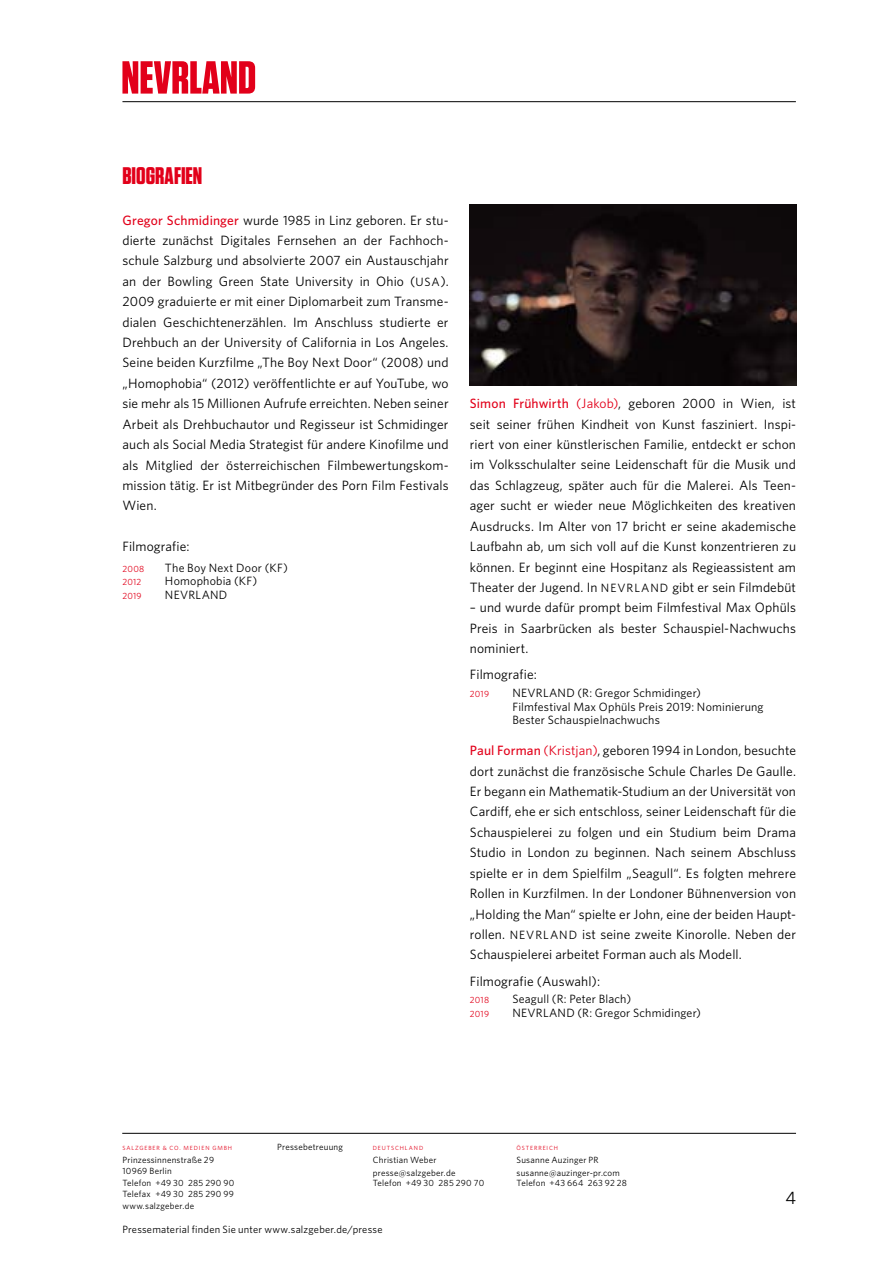
<style>
.page{position:relative;width:893px;height:1263px;background:#fff}
.page>*{position:absolute;margin:0;border:0;box-sizing:border-box;transform-origin:0 0}
.t1{font:700 24px "Tungsten";color:#e2001a}
.t2{font:18px "Whitney HTF";color:#000}
.t3{font:13.5px/20.4px "Whitney HTF";letter-spacing:.01em;color:#000;text-align:justify}
.t4{font:12px/13.5px "Whitney HTF";letter-spacing:.015em;color:#000}
.t5{font:10.5px "Whitney HTF";letter-spacing:.02em;color:#000}
.t6{font:9px/12.6px "Whitney HTF";letter-spacing:.025em;color:#000}
.t7{font:9px "Whitney HTF";letter-spacing:.02em;color:#e2001a}
.t8{font:6px "Whitney HTF";letter-spacing:.145em;color:#e2001a}
.s1{font-weight:500;color:#e2001a}
.s2{font-size:12px}
.s3{color:#e2001a}
</style>
<div class="page">
<hr style="left:122px;top:101px;width:674px;height:1px;background:#000">
<hr style="left:122px;top:1133px;width:674px;height:1px;background:#000">
<svg style="left:122px;top:61px;width:133px;height:33px"></svg>
<img style="left:469px;top:204px;width:327px;height:181px">
<h1 class="t1" style="left:122px;top:163px;width:81px">BIOGRAFIEN</h1>
<p class="t3" style="left:122px;top:209px;width:328px"><span class="s1">Gregor Schmidinger</span> wurde 1985 in Linz geboren. Er stu&shy;dierte zunächst Digitales Fernsehen an der Fachhoch&shy;schule Salzburg und absolvierte 2007 ein Austauschjahr an der Bowling Green State University in Ohio (<span class="s2">USA</span>).<br>2009 graduierte er mit einer Diplomarbeit zum Transme&shy;dialen Geschichtenerzählen. Im Anschluss studierte er Drehbuch an der University of California in Los Angeles.<br>Seine beiden Kurzfilme „The Boy Next Door“ (2008) und „Homophobia“ (2012) veröffentlichte er auf YouTube, wo sie mehr als 15 Millionen Aufrufe erreichten. Neben seiner Arbeit als Drehbuchautor und Regisseur ist Schmidinger auch als Social Media Strategist für andere Kinofilme und als Mitglied der österreichischen Filmbewertungskom&shy;mission tätig. Er ist Mitbegründer des Porn Film Festivals Wien.</p>
<p class="t3" style="left:122px;top:536px;width:69px">Filmografie:</p>
<p class="t7" style="left:122px;top:563px;width:23px">2008</p>
<p class="t4" style="left:165px;top:560px;width:124px">The Boy Next Door (KF)</p>
<p class="t7" style="left:122px;top:577px;width:20px">2012</p>
<p class="t4" style="left:165px;top:574px;width:94px">Homophobia (KF)</p>
<p class="t7" style="left:122px;top:590px;width:21px">2019</p>
<p class="t4" style="left:165px;top:587px;width:64px">NEVRLAND</p>
<p class="t3" style="left:470px;top:393px;width:328px"><span class="s1">Simon Frühwirth</span> <span class="s3">(Jakob)</span>, geboren 2000 in Wien, ist seit seiner frühen Kindheit von Kunst fasziniert. Inspi&shy;riert von einer künstlerischen Familie, entdeckt er schon im Volksschulalter seine Leidenschaft für die Musik und das Schlagzeug, später auch für die Malerei. Als Teen&shy;ager sucht er wieder neue Möglichkeiten des kreativen Ausdrucks. Im Alter von 17 bricht er seine akademische Laufbahn ab, um sich voll auf die Kunst konzentrieren zu können. Er beginnt eine Hospitanz als Regieassistent am Theater der Jugend. In <span class="s2">NEVRLAND</span> gibt er sein Filmdebüt</p>
<p class="t3" style="left:470px;top:597px;width:328px">– und wurde dafür prompt beim Filmfestival Max Ophüls Preis in Saarbrücken als bester Schauspiel-Nachwuchs nominiert.</p>
<p class="t3" style="left:470px;top:664px;width:69px">Filmografie:</p>
<p class="t7" style="left:470px;top:689px;width:21px">2019</p>
<p class="t4" style="left:512px;top:686px;width:253px">NEVRLAND (R: Gregor Schmidinger)<br>Filmfestival Max Ophüls Preis 2019: Nominierung<br>Bester Schauspielnachwuchs</p>
<p class="t3" style="left:470px;top:740px;width:328px"><span class="s1">Paul Forman</span> <span class="s3">(Kristjan)</span>, geboren 1994 in London, besuchte dort zunächst die französische Schule Charles De Gaulle.<br>Er begann ein Mathematik-Studium an der Universität von Cardiff, ehe er sich entschloss, seiner Leidenschaft für die Schauspielerei zu folgen und ein Studium beim Drama Studio in London zu beginnen. Nach seinem Abschluss spielte er in dem Spielfilm „Seagull“. Es folgten mehrere Rollen in Kurzfilmen. In der Londoner Bühnenversion von „Holding the Man“ spielte er John, eine der beiden Haupt&shy;rollen. <span class="s2">NEVRLAND</span> ist seine zweite Kinorolle. Neben der Schauspielerei arbeitet Forman auch als Modell.</p>
<p class="t3" style="left:470px;top:970px;width:132px">Filmografie (Auswahl):</p>
<p class="t7" style="left:470px;top:995px;width:21px">2018</p>
<p class="t4" style="left:512px;top:992px;width:120px">Seagull (R: Peter Blach)</p>
<p class="t7" style="left:470px;top:1008px;width:21px">2019</p>
<p class="t4" style="left:512px;top:1006px;width:190px">NEVRLAND (R: Gregor Schmidinger)</p>
<p class="t8" style="left:122px;top:1145px;width:111px">SALZGEBER &amp; CO. MEDIEN GMBH</p>
<p class="t6" style="left:122px;top:1154px;width:93px;line-height:10.5px">Prinzessinnenstraße 29<br>10969 Berlin</p>
<p class="t6" style="left:122px;top:1178px;width:113px;line-height:10.5px">Telefon +49 30 285 290 90<br>Telefax +49 30 285 290 99</p>
<p class="t6" style="left:122px;top:1200px;width:73px">www.salzgeber.de</p>
<p class="t6" style="left:277px;top:1141px;width:67px">Pressebetreuung</p>
<p class="t8" style="left:373px;top:1145px;width:52px">DEUTSCHLAND</p>
<p class="t6" style="left:373px;top:1153px;width:84px">Christian Weber presse@salzgeber.de</p>
<p class="t6" style="left:373px;top:1176px;width:113px">Telefon +49 30 285 290 70</p>
<p class="t5" style="left:122px;top:1223px;width:261px">Pressematerial finden Sie unter www.salzgeber.de/presse</p>
<p class="t8" style="left:516px;top:1145px;width:43px">ÖSTERREICH</p>
<p class="t6" style="left:516px;top:1153px;width:105px">Susanne Auzinger PR susanne@auzinger-pr.com</p>
<p class="t6" style="left:516px;top:1176px;width:112px">Telefon +43 664 263 92 28</p>
<h2 class="t2" style="left:785px;top:1187px;width:12px">4</h2>
</div>
